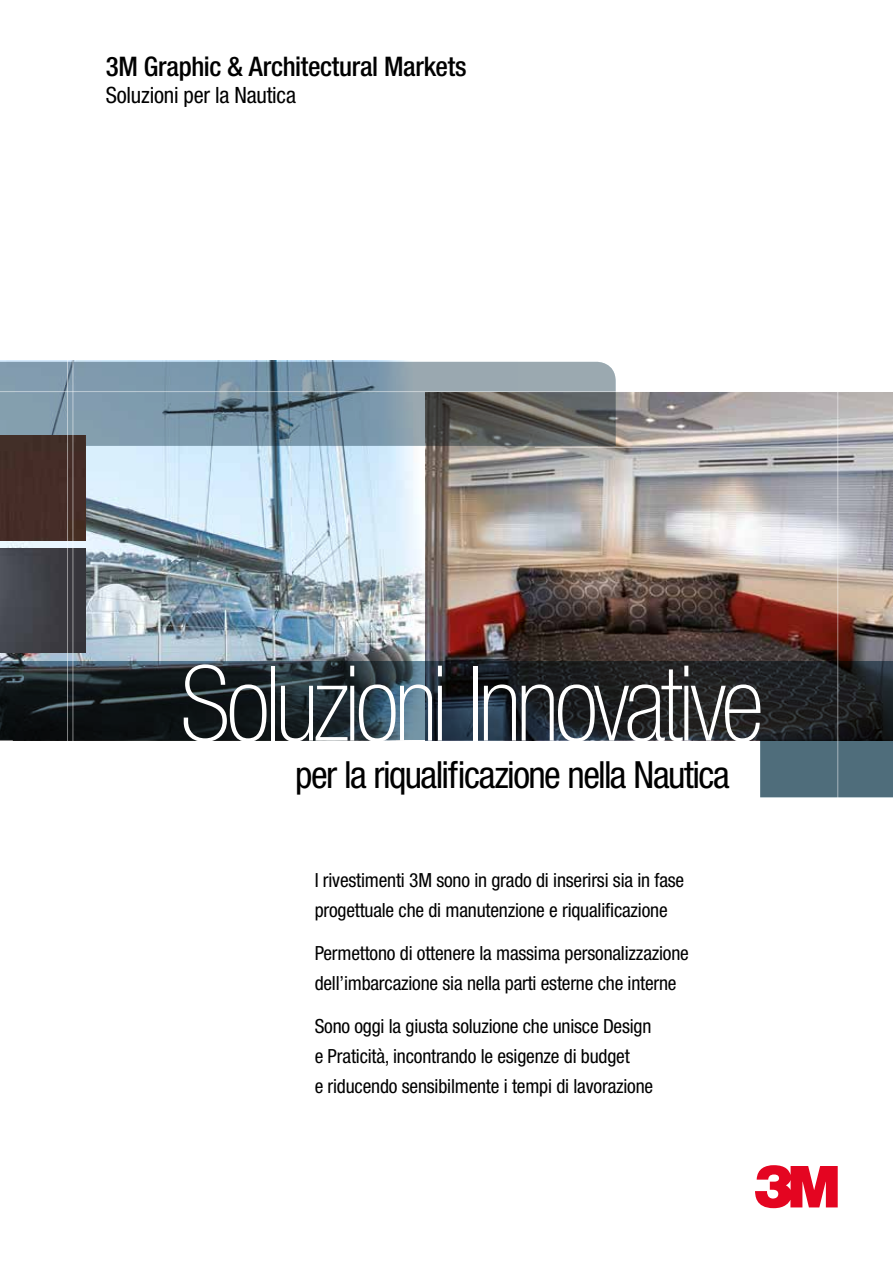
<style>
.page{position:relative;width:893px;height:1263px;background:#fff}
.page>*{position:absolute;margin:0;border:0;box-sizing:border-box;transform-origin:0 0}
.t1{font:100 condensed 105px "Helvetica Neue";letter-spacing:-.05em;color:#fff}
.t2{font:condensed 37.5px "Helvetica Neue";letter-spacing:-.045em;color:#000}
.t3{font:500 condensed 27px "Helvetica Neue";letter-spacing:-.015em;color:#000}
.t4{font:condensed 22.5px "Helvetica Neue";letter-spacing:-.01em;color:#000}
.t5{font:condensed 19.5px/30px "Helvetica Neue";letter-spacing:-.01em;color:#000}
</style>
<div class="page">
<svg style="left:755px;top:1165px;width:83px;height:43px"></svg>
<img style="left:518px;top:393px;width:375px;height:348px">
<img style="left:0;top:361px;width:518px;height:380px">
<svg style="left:0;top:362px;width:616px;height:84px;background:#768a96"></svg>
<hr style="left:535px;top:447px;width:358px;height:1px;background:#fff">
<div style="left:760px;top:740px;width:133px;height:57px;background:#4f6d7b"></div>
<svg style="left:0;top:740px;width:13px;height:1px"></svg>
<hr style="left:0;top:391px;width:634px;height:1px;background:#fff">
<svg style="left:0;top:662px;width:893px;height:78px;background:#1f272c"></svg>
<div style="left:0;top:436px;width:86px;height:104px;background:#462d28"></div>
<img style="left:0;top:549px;width:86px;height:104px">
<hr style="left:73px;top:358px;width:1px;height:396px;background:#fff">
<hr style="left:67px;top:357px;width:1px;height:395px;background:#fff">
<hr style="left:837px;top:366px;width:1px;height:441px;background:#fff">
<h3 class="t3" style="left:106px;top:51px;width:362px">3M Graphic &amp; Architectural Markets</h3>
<p class="t4" style="left:106px;top:82px;width:192px">Soluzioni per la Nautica</p>
<h1 class="t1" style="left:180px;top:645px;width:585px">Soluzioni Innovative</h1>
<h2 class="t2" style="left:295px;top:753px;width:436px">per la riqualificazione nella Nautica</h2>
<p class="t5" style="left:315px;top:865px;width:371px">I rivestimenti 3M sono in grado di inserirsi sia in fase progettuale che di manutenzione e riqualificazione</p>
<p class="t5" style="left:315px;top:938px;width:376px">Permettono di ottenere la massima personalizzazione dell’imbarcazione sia nella parti esterne che interne</p>
<p class="t5" style="left:315px;top:1011px;width:340px">Sono oggi la giusta soluzione che unisce Design e Praticità, incontrando le esigenze di budget<br>e riducendo sensibilmente i tempi di lavorazione</p>
</div>
